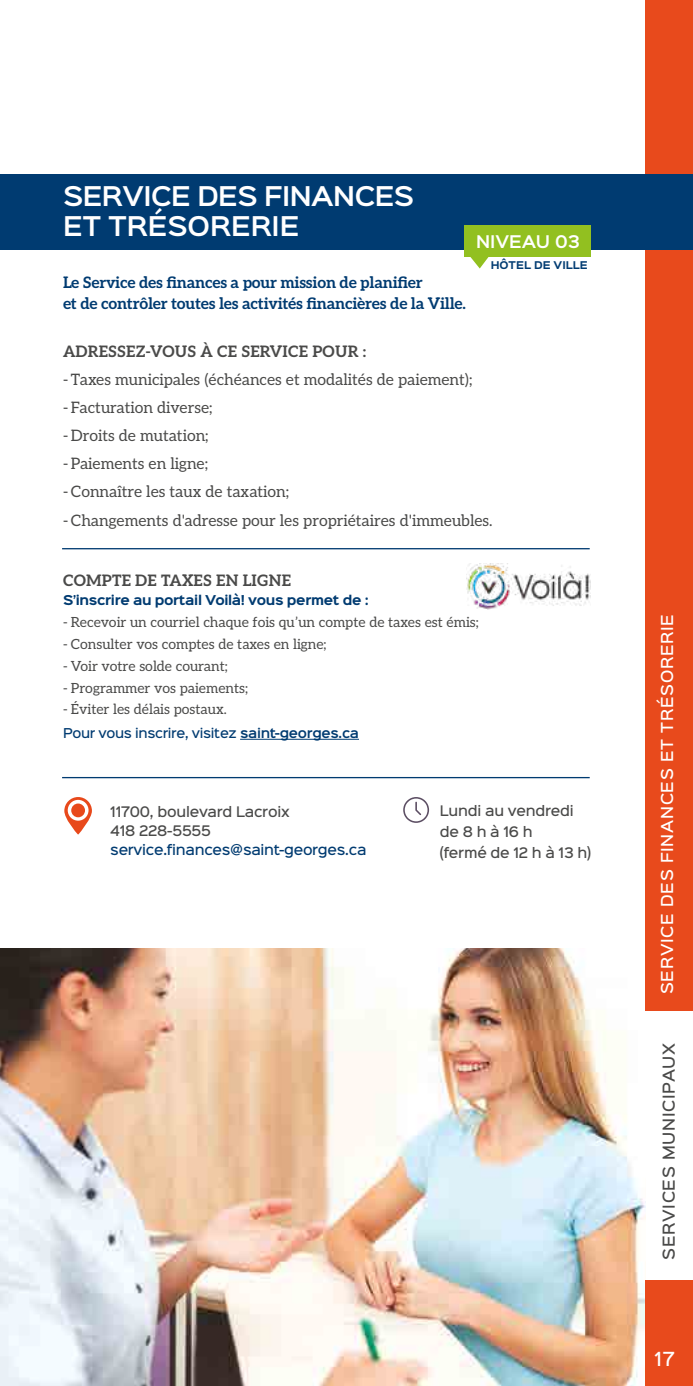
<style>
.page{position:relative;width:693px;height:1386px;background:#fff}
.page>*{position:absolute;margin:0;border:0;box-sizing:border-box;transform-origin:0 0}
.t1{font:600 24.5px/29.4px "Sinkin Sans 600";letter-spacing:-.02em;color:#fff}
.t2{font:500 17.5px "Sinkin Sans 500";color:#fff}
.t3{font:15.75px "Aleo";color:#4a4a49}
.t4{font:700 15.75px/21px "Aleo";letter-spacing:-.015em;color:#003b71}
.t5{font:700 15.75px "Aleo";letter-spacing:.01em;color:#4a4a49}
.t6{font:600 15.75px "Sinkin Sans 600";color:#fff}
.t7{font:500 14.88px "Sinkin Sans 500";letter-spacing:.05em;color:#fff}
.t8{font:500 14.88px "Sinkin Sans 500";letter-spacing:.05em;color:#4a4a49}
.t9{font:14px "Aleo";color:#4a4a49}
.t10{font:500 13.12px/21px "Sinkin Sans 500";letter-spacing:-.015em;color:#4a4a49}
.t11{font:500 13.12px "Sinkin Sans 500";letter-spacing:-.02em;color:#003b71}
.t12{font:500 12.25px "Sinkin Sans 500";letter-spacing:-.025em;color:#003b71}
.t13{font:700 12.25px "Sinkin Sans 700";letter-spacing:-.025em;color:#003b71}
.t14{font:700 9.62px "Sinkin Sans 700";color:#003b71}
.s1{font-family:"Sinkin Sans 600";font-weight:600}
</style>
<div class="page">
<img style="left:0;top:949px;width:646px;height:437px">
<div style="left:646px;top:0;width:47px;height:1011px;background:#e84a1c"></div>
<div style="left:646px;top:1280px;width:47px;height:106px;background:#e84a1c"></div>
<div style="left:0;top:174px;width:693px;height:75px;background:#003b71"></div>
<hr style="left:240px;top:739px;width:119px;height:1px;background:#003b71">
<hr style="left:62px;top:777px;width:528px;height:1px;background:#003b71">
<hr style="left:62px;top:548px;width:528px;height:1px;background:#003b71">
<div style="left:465px;top:225px;width:126px;height:32px;background:#92c020"></div>
<svg style="left:470px;top:257px;width:19px;height:12px"></svg>
<img style="left:467px;top:564px;width:124px;height:45px">
<svg style="left:64px;top:797px;width:28px;height:38px"></svg>
<div style="left:71px;top:804px;width:14px;height:13px;background:#e8491b;border-radius:50%"></div>
<svg style="left:403px;top:797px;width:26px;height:26px"></svg>
<h1 class="t1" style="left:63px;top:180px;width:353px">SERVICE DES FINANCES<br>ET TRÉSORERIE</h1>
<p class="t6" style="left:476px;top:228px;width:105px">NIVEAU 03</p>
<p class="t14" style="left:491px;top:260px;width:99px">HÔTEL DE VILLE</p>
<p class="t4" style="left:63px;top:271px;width:405px">Le Service des finances a pour mission de planifier<br>et de contrôler toutes les activités financières de la Ville.</p>
<p class="t5" style="left:63px;top:339px;width:305px">ADRESSEZ-VOUS À CE SERVICE POUR :</p>
<p class="t3" style="left:63px;top:367px;width:411px">- Taxes municipales (échéances et modalités de paiement);</p>
<p class="t3" style="left:63px;top:395px;width:151px">- Facturation diverse;</p>
<p class="t3" style="left:63px;top:423px;width:147px">- Droits de mutation;</p>
<p class="t3" style="left:63px;top:451px;width:147px">- Paiements en ligne;</p>
<p class="t3" style="left:63px;top:479px;width:228px">- Connaître les taux de taxation;</p>
<p class="t3" style="left:63px;top:508px;width:431px">- Changements d'adresse pour les propriétaires d'immeubles.</p>
<p class="t5" style="left:63px;top:568px;width:230px">COMPTE DE TAXES EN LIGNE</p>
<p class="t13" style="left:63px;top:594px;width:307px">S’inscrire au portail Voilà! vous permet de :</p>
<p class="t9" style="left:63px;top:611px;width:417px">- Recevoir un courriel chaque fois qu’un compte de taxes est émis;</p>
<p class="t9" style="left:63px;top:633px;width:265px">- Consulter vos comptes de taxes en ligne;</p>
<p class="t9" style="left:63px;top:655px;width:166px">- Voir votre solde courant;</p>
<p class="t9" style="left:63px;top:677px;width:187px">- Programmer vos paiements;</p>
<p class="t9" style="left:63px;top:698px;width:165px">- Éviter les délais postaux.</p>
<p class="t12" style="left:63px;top:723px;width:298px">Pour vous inscrire, visitez <span class="s1">saint-georges.ca</span></p>
<p class="t10" style="left:110px;top:801px;width:181px;line-height:19.2px">11700, boulevard Lacroix<br>418 228-5555</p>
<p class="t11" style="left:110px;top:838px;width:258px">service.finances@saint-georges.ca</p>
<p class="t10" style="left:440px;top:799px;width:152px">Lundi au vendredi de 8 h à 16 h<br>(fermé de 12 h à 13 h)</p>
<p class="t7" style="left:654px;top:994px;width:381px;rotate:-90deg">SERVICE DES FINANCES ET TRÉSORERIE</p>
<p class="t8" style="left:656px;top:1260px;width:219px;rotate:-90deg">SERVICES MUNICIPAUX</p>
<p class="t2" style="left:654px;top:1344px;width:22px">17</p>
</div>
